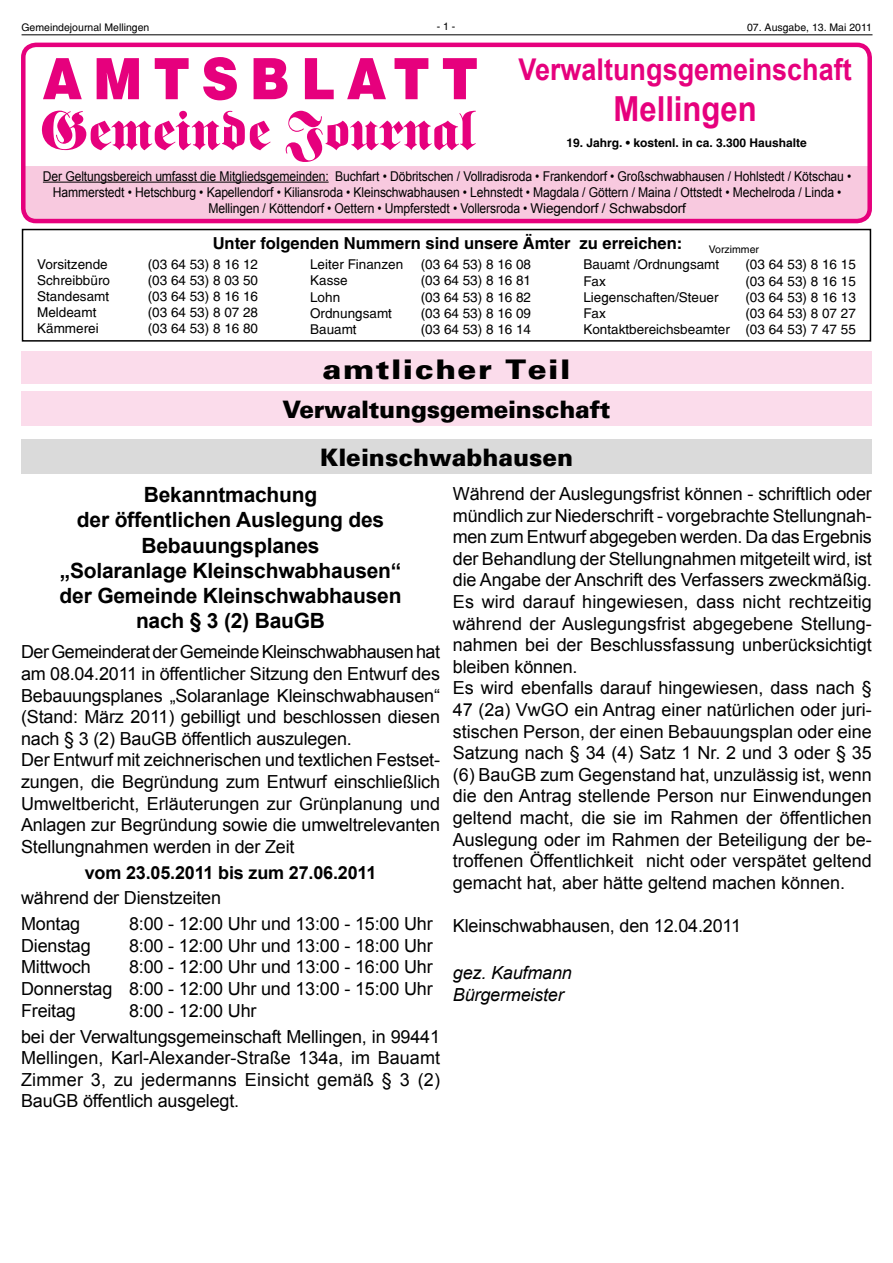
<style>
.page{position:relative;width:893px;height:1263px;background:#fff}
.page>*{position:absolute;margin:0;border:0;box-sizing:border-box;transform-origin:0 0}
.t1{font:900 57px "Switzerland";letter-spacing:.22em;color:#e6007d;scale:.9 1}
.t2{font:54px "Frankenstein";color:#e6007d}
.t3{font:700 34.5px "Arial";color:#e6007d;scale:.9 1}
.t4{font:700 30px "Arial";color:#e6007d;scale:.9 1}
.t5{font:27px "USA Black";letter-spacing:.05em;color:#000;scale:1.15 1}
.t6{font:24px "USA Black";letter-spacing:-.01em;color:#000}
.t7{font:700 21px/25.2px "Arial";letter-spacing:-.01em;color:#000;text-align:center}
.t8{font:18px/21.6px "Arial";letter-spacing:-.01em;color:#000}
.t9{font:700 18px "Arial";letter-spacing:-.01em;color:#000}
.t10{font:italic 18px/21.6px "Arial";letter-spacing:-.01em;color:#000}
.t11{font:700 16.5px "Switzerland";color:#000}
.t12{font:13.5px/16.2px "Switzerland";color:#000;text-align:right}
.t13{font:13.5px/16.2px "Arial";letter-spacing:-.01em;color:#000;text-align:center;scale:.9 1}
.t14{font:700 12px "Switzerland";color:#000}
.t15{font:10.5px "Switzerland";color:#000}
</style>
<div class="page">
<hr style="left:22px;top:35px;width:850px;height:1px;background:#000">
<div style="left:21px;top:439px;width:850px;height:34px;background:#dadada"></div>
<div style="left:21px;top:391px;width:850px;height:34px;background:#fbdceb"></div>
<div style="left:21px;top:352px;width:850px;height:32px;background:#fbdceb"></div>
<div style="left:26px;top:166px;width:845px;height:54px;background:#f8c9df"></div>
<div style="left:21px;top:43px;width:850px;height:180px;border:4px solid #e6007d;border-radius:13px"></div>
<hr style="left:43px;top:182px;width:285px;height:1px;background:#000">
<div style="left:22px;top:229px;width:849px;height:113px;border:1px solid #000"></div>
<p class="t15" style="left:21px;top:23px;width:129px">Gemeindejournal Mellingen</p>
<p class="t15" style="left:437px;top:23px;width:20px">- 1 -</p>
<p class="t15" style="left:747px;top:23px;width:126px">07. Ausgabe, 13. Mai 2011</p>
<h1 class="t1" style="left:42px;top:46px;width:486px">AMTSBLATT</h1>
<h3 class="t4" style="left:518px;top:58px;width:372px">Verwaltungsgemeinschaft</h3>
<h3 class="t3" style="left:613px;top:96px;width:161px">Mellingen</h3>
<h2 class="t2" style="left:40px;top:111px;width:436px">Gemeinde Journal</h2>
<p class="t14" style="left:566px;top:139px;width:242px">19. Jahrg. • kostenl. in ca. 3.300 Haushalte</p>
<p class="t13" style="left:43px;top:169px;width:899px">Der Geltungsbereich umfasst die Mitgliedsgemeinden: Buchfart • Döbritschen / Vollradisroda • Frankendorf • Großschwabhausen / Hohlstedt / Kötschau •<br>Hammerstedt • Hetschburg • Kapellendorf • Kiliansroda • Kleinschwabhausen • Lehnstedt • Magdala / Göttern / Maina / Ottstedt • Mechelroda / Linda •<br>Mellingen / Köttendorf • Oettern • Umpferstedt • Vollersroda • Wiegendorf / Schwabsdorf</p>
<p class="t11" style="left:213px;top:237px;width:471px">Unter folgenden Nummern sind unsere Ämter zu erreichen:</p>
<p class="t15" style="left:708px;top:245px;width:52px">Vorzimmer</p>
<p class="t12" style="left:583px;top:258px;width:137px">Bauamt /Ordnungsamt</p>
<p class="t12" style="left:745px;top:258px;width:112px">(03 64 53) 8 16 15</p>
<p class="t12" style="left:583px;top:274px;width:24px">Fax</p>
<p class="t12" style="left:745px;top:274px;width:112px">(03 64 53) 8 16 15</p>
<p class="t12" style="left:583px;top:290px;width:137px">Liegenschaften/Steuer</p>
<p class="t12" style="left:745px;top:290px;width:112px">(03 64 53) 8 16 13</p>
<p class="t12" style="left:583px;top:306px;width:24px">Fax</p>
<p class="t12" style="left:37px;top:257px;width:72px">Vorsitzende</p>
<p class="t12" style="left:148px;top:257px;width:112px">(03 64 53) 8 16 12</p>
<p class="t12" style="left:37px;top:273px;width:74px">Schreibbüro</p>
<p class="t12" style="left:148px;top:273px;width:112px">(03 64 53) 8 03 50</p>
<p class="t12" style="left:37px;top:290px;width:74px">Standesamt</p>
<p class="t12" style="left:148px;top:290px;width:112px">(03 64 53) 8 16 16</p>
<p class="t12" style="left:37px;top:306px;width:61px">Meldeamt</p>
<p class="t12" style="left:148px;top:306px;width:112px">(03 64 53) 8 07 28</p>
<p class="t12" style="left:37px;top:322px;width:63px">Kämmerei</p>
<p class="t12" style="left:148px;top:322px;width:112px">(03 64 53) 8 16 80</p>
<p class="t12" style="left:310px;top:258px;width:95px">Leiter Finanzen</p>
<p class="t12" style="left:421px;top:258px;width:112px">(03 64 53) 8 16 08</p>
<p class="t12" style="left:310px;top:274px;width:39px">Kasse</p>
<p class="t12" style="left:421px;top:274px;width:112px">(03 64 53) 8 16 81</p>
<p class="t12" style="left:310px;top:290px;width:32px">Lohn</p>
<p class="t12" style="left:421px;top:290px;width:112px">(03 64 53) 8 16 82</p>
<p class="t12" style="left:310px;top:306px;width:83px">Ordnungsamt</p>
<p class="t12" style="left:421px;top:306px;width:112px">(03 64 53) 8 16 09</p>
<p class="t12" style="left:310px;top:323px;width:48px">Bauamt</p>
<p class="t12" style="left:421px;top:323px;width:112px">(03 64 53) 8 16 14</p>
<p class="t12" style="left:583px;top:306px;width:274px">(03 64 53) 8 07 27<br>Kontaktbereichsbeamter (03 64 53) 7 47 55</p>
<h3 class="t5" style="left:322px;top:359px;width:217px">amtlicher Teil</h3>
<h3 class="t6" style="left:282px;top:400px;width:330px">Verwaltungsgemeinschaft</h3>
<h3 class="t6" style="left:320px;top:448px;width:255px">Kleinschwabhausen</h3>
<p class="t8" style="left:453px;top:485px;width:420px">Während der Auslegungsfrist können - schriftlich oder mündlich zur Niederschrift - vorgebrachte Stellungnah&shy;men zum Entwurf abgegeben werden. Da das Ergebnis der Behandlung der Stellungnahmen mitgeteilt wird, ist die Angabe der Anschrift des Verfassers zweckmäßig.<br>Es wird darauf hingewiesen, dass nicht rechtzeitig während der Auslegungsfrist abgegebene Stellung&shy;nahmen bei der Beschlussfassung unberücksichtigt bleiben können.<br>Es wird ebenfalls darauf hingewiesen, dass nach § 47 (2a) VwGO ein Antrag einer natürlichen oder juri&shy;stischen Person, der einen Bebauungsplan oder eine Satzung nach § 34 (4) Satz 1 Nr. 2 und 3 oder § 35 (6) BauGB zum Gegenstand hat, unzulässig ist, wenn die den Antrag stellende Person nur Einwendungen geltend macht, die sie im Rahmen der öffentlichen Auslegung oder im Rahmen der Beteiligung der be&shy;troffenen Öffentlichkeit nicht oder verspätet geltend gemacht hat, aber hätte geltend machen können.</p>
<p class="t8" style="left:453px;top:917px;width:290px">Kleinschwabhausen, den 12.04.2011</p>
<p class="t10" style="left:453px;top:964px;width:120px">gez. Kaufmann<br>Bürgermeister</p>
<p class="t7" style="left:60px;top:484px;width:343px">Bekanntmachung<br>der öffentlichen Auslegung des<br>Bebauungsplanes<br>„Solaranlage Kleinschwabhausen“ der Gemeinde Kleinschwabhausen nach § 3 (2) BauGB</p>
<p class="t8" style="left:21px;top:643px;width:420px">Der Gemeinderat der Gemeinde Kleinschwabhausen hat am 08.04.2011 in öffentlicher Sitzung den Entwurf des Bebauungsplanes „Solaranlage Kleinschwabhausen“ (Stand: März 2011) gebilligt und beschlossen diesen nach § 3 (2) BauGB öffentlich auszulegen.<br>Der Entwurf mit zeichnerischen und textlichen Festset&shy;zungen, die Begründung zum Entwurf einschließlich Umweltbericht, Erläuterungen zur Grünplanung und Anlagen zur Begründung sowie die umweltrelevanten Stellungnahmen werden in der Zeit</p>
<p class="t9" style="left:85px;top:865px;width:293px">vom 23.05.2011 bis zum 27.06.2011</p>
<p class="t8" style="left:21px;top:887px;width:201px;line-height:25.8px">während der Dienstzeiten<br>Montag</p>
<p class="t8" style="left:129px;top:915px;width:305px">8:00 - 12:00 Uhr und 13:00 - 15:00 Uhr</p>
<p class="t8" style="left:21px;top:936px;width:71px">Dienstag</p>
<p class="t8" style="left:129px;top:936px;width:305px">8:00 - 12:00 Uhr und 13:00 - 18:00 Uhr</p>
<p class="t8" style="left:21px;top:958px;width:71px">Mittwoch</p>
<p class="t8" style="left:21px;top:958px;width:413px;text-align:justify;text-indent:108px">8:00 - 12:00 Uhr und 13:00 - 16:00 Uhr Donnerstag 8:00 - 12:00 Uhr und 13:00 - 15:00 Uhr Freitag</p>
<p class="t8" style="left:21px;top:999px;width:420px;line-height:25.8px;text-indent:108px">8:00 - 12:00 Uhr<br>bei der Verwaltungsgemeinschaft Mellingen, in 99441</p>
<p class="t8" style="left:21px;top:1049px;width:420px;text-align:justify">Mellingen, Karl-Alexander-Straße 134a, im Bauamt Zimmer 3, zu jedermanns Einsicht gemäß § 3 (2)<br>BauGB öffentlich ausgelegt.</p>
</div>
